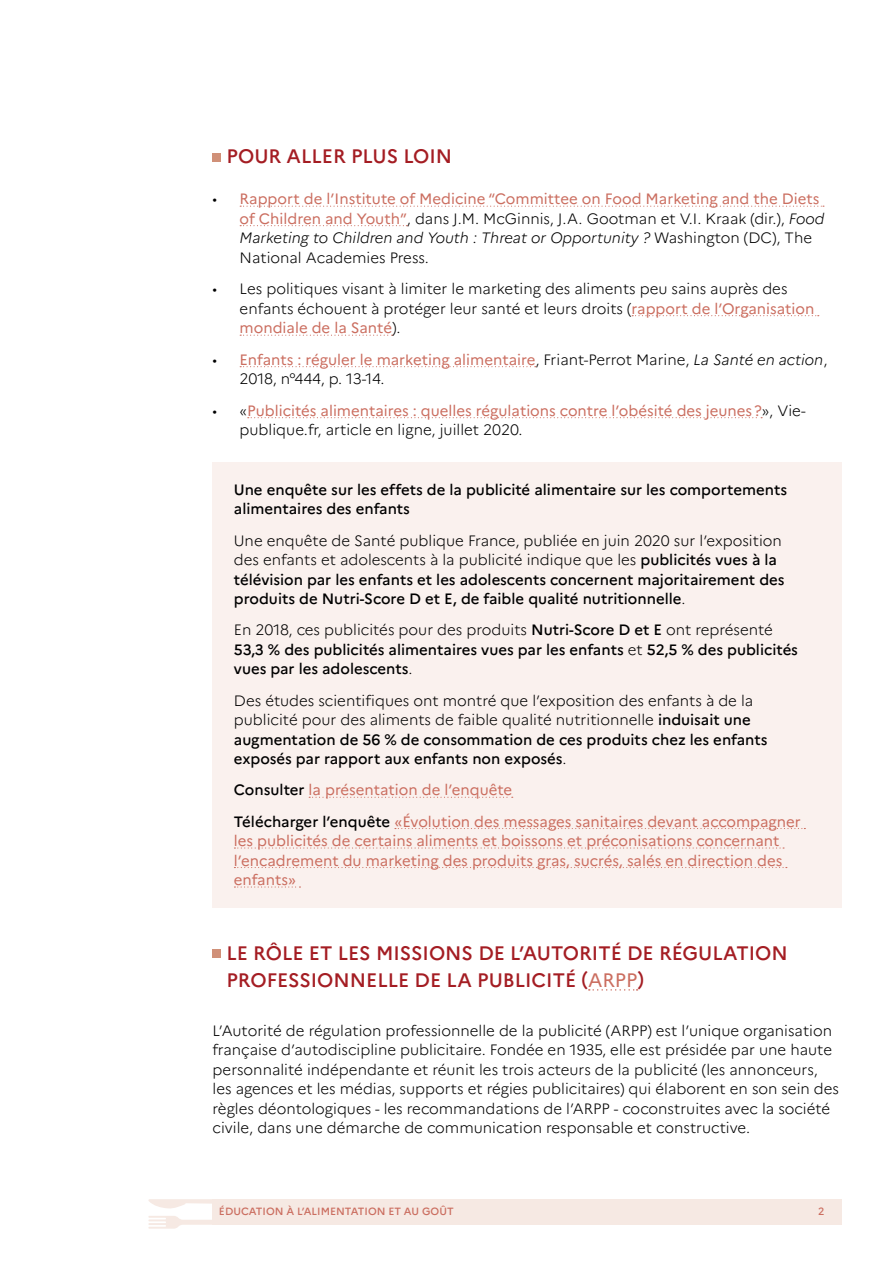
<style>
.page{position:relative;width:893px;height:1263px;background:#fff}
.page>*{position:absolute;margin:0;border:0;box-sizing:border-box;transform-origin:0 0}
.Heading_1{font:500 19.5px/27px "Marianne";color:#a41d23}
.t1{font:300 15px/19.5px "Marianne";color:#000}
.t2{font:500 15px/19.5px "Marianne";color:#000}
.t3{font:15px/19.5px "Marianne";color:#cb6e60}
.t4{font:500 10.5px "Marianne";color:#cb6e60}
.s1{font-weight:400;color:#cb6e60}
.s2{font-style:italic}
.s3{font-weight:300;color:#000}
.s4{font-weight:300}
.s5{font-weight:500}
.s6{font-weight:500;color:#000}
</style>
<div class="page">
<div style="left:212px;top:1199px;width:629px;height:26px;background:#f6e9e3"></div>
<svg style="left:148px;top:1216px;width:64px;height:13px"></svg>
<svg style="left:148px;top:1199px;width:64px;height:10px"></svg>
<div style="left:213px;top:462px;width:629px;height:445px;background:#faf1ee"></div>
<svg style="left:240px;top:206px;width:584px;height:1px"></svg>
<svg style="left:240px;top:225px;width:167px;height:1px"></svg>
<svg style="left:632px;top:315px;width:187px;height:1px"></svg>
<svg style="left:240px;top:335px;width:153px;height:1px"></svg>
<svg style="left:240px;top:366px;width:296px;height:1px"></svg>
<svg style="left:248px;top:417px;width:514px;height:1px"></svg>
<svg style="left:309px;top:797px;width:204px;height:1px"></svg>
<svg style="left:395px;top:828px;width:410px;height:1px"></svg>
<svg style="left:234px;top:847px;width:550px;height:1px"></svg>
<svg style="left:234px;top:867px;width:553px;height:1px"></svg>
<svg style="left:234px;top:886px;width:66px;height:1px"></svg>
<svg style="left:589px;top:989px;width:49px;height:1px"></svg>
<div style="left:213px;top:153px;width:8px;height:8px;background:#d09078"></div>
<div style="left:213px;top:950px;width:8px;height:8px;background:#d09078"></div>
<p class="Heading_1" style="left:226px;top:143px;width:227px">POUR ALLER PLUS LOIN</p>
<p class="t1" style="left:240px;top:189px;width:586px;text-indent:-27px">• <span class="s1">Rapport de l’Institute of Medicine “Committee on Food Marketing and the Diets of Children and Youth”</span>, dans J.M. McGinnis, J.A. Gootman et V.I. Kraak (dir.), <span class="s2">Food Marketing to Children and Youth : Threat or Opportunity ?</span> Washington (DC), The National Academies Press.</p>
<p class="t1" style="left:240px;top:279px;width:576px;text-indent:-27px">• Les politiques visant à limiter le marketing des aliments peu sains auprès des enfants échouent à protéger leur santé et leurs droits (<span class="s1">rapport de l’Organisation mondiale de la Santé</span>).</p>
<p class="t1" style="left:240px;top:350px;width:589px;text-indent:-27px">• <span class="s1">Enfants : réguler le marketing alimentaire</span>, Friant-Perrot Marine, <span class="s2">La Santé en action</span>,<br>2018, n°444, p. 13-14.</p>
<p class="t3" style="left:240px;top:401px;width:568px;text-indent:-27px"><span class="s3">• «</span>Publicités alimentaires : quelles régulations contre l’obésité des jeunes?<span class="s3">», Vie&shy;publique.fr, article en ligne, juillet 2020.</span></p>
<p class="t2" style="left:234px;top:480px;width:555px">Une enquête sur les effets de la publicité alimentaire sur les comportements alimentaires des enfants</p>
<p class="t2" style="left:234px;top:530px;width:552px"><span class="s4">Une enquête de Santé publique France, publiée en juin 2020 sur l’exposition des enfants et adolescents à la publicité indique que les</span> publicités vues à la télévision par les enfants et les adolescents concernent majoritairement des produits de Nutri-Score D et E, de faible qualité nutritionnelle<span class="s4">.</span></p>
<p class="t2" style="left:234px;top:620px;width:566px"><span class="s4">En 2018, ces publicités pour des produits</span> Nutri-Score D et E <span class="s4">ont représenté<br></span>53,3 % des publicités alimentaires vues par les enfants <span class="s4">et</span> 52,5 % des publicités vues par les adolescents<span class="s4">.</span></p>
<p class="t1" style="left:234px;top:690px;width:535px">Des études scientifiques ont montré que l’exposition des enfants à de la publicité pour des aliments de faible qualité nutritionnelle <span class="s5">induisait une augmentation de 56 % de consommation de ces produits chez les enfants exposés par rapport aux enfants non exposés</span>.</p>
<p class="t3" style="left:234px;top:780px;width:280px"><span class="s6">Consulter</span> la présentation de l’enquête</p>
<p class="t3" style="left:234px;top:811px;width:568px"><span class="s6">Télécharger l’enquête</span> «Évolution des messages sanitaires devant accompagner les publicités de certains aliments et boissons et préconisations concernant l’encadrement du marketing des produits gras, sucrés, salés en direction des enfants»</p>
<p class="Heading_1" style="left:226px;top:940px;width:563px">LE RÔLE ET LES MISSIONS DE L’AUTORITÉ DE RÉGULATION<br>PROFESSIONNELLE DE LA PUBLICITÉ (<span class="s1">ARPP</span>)</p>
<p class="t1" style="left:213px;top:1020px;width:628px">L’Autorité de régulation professionnelle de la publicité (ARPP) est l’unique organisation française d’autodiscipline publicitaire. Fondée en 1935, elle est présidée par une haute personnalité indépendante et réunit les trois acteurs de la publicité (les annonceurs, les agences et les médias, supports et régies publicitaires) qui élaborent en son sein des règles déontologiques - les recommandations de l’ARPP - coconstruites avec la société civile, dans une démarche de communication responsable et constructive.</p>
<p class="t4" style="left:219px;top:1205px;width:236px">ÉDUCATION À L’ALIMENTATION ET AU GOÛT</p>
<p class="t4" style="left:818px;top:1205px;width:8px">2</p>
</div>
